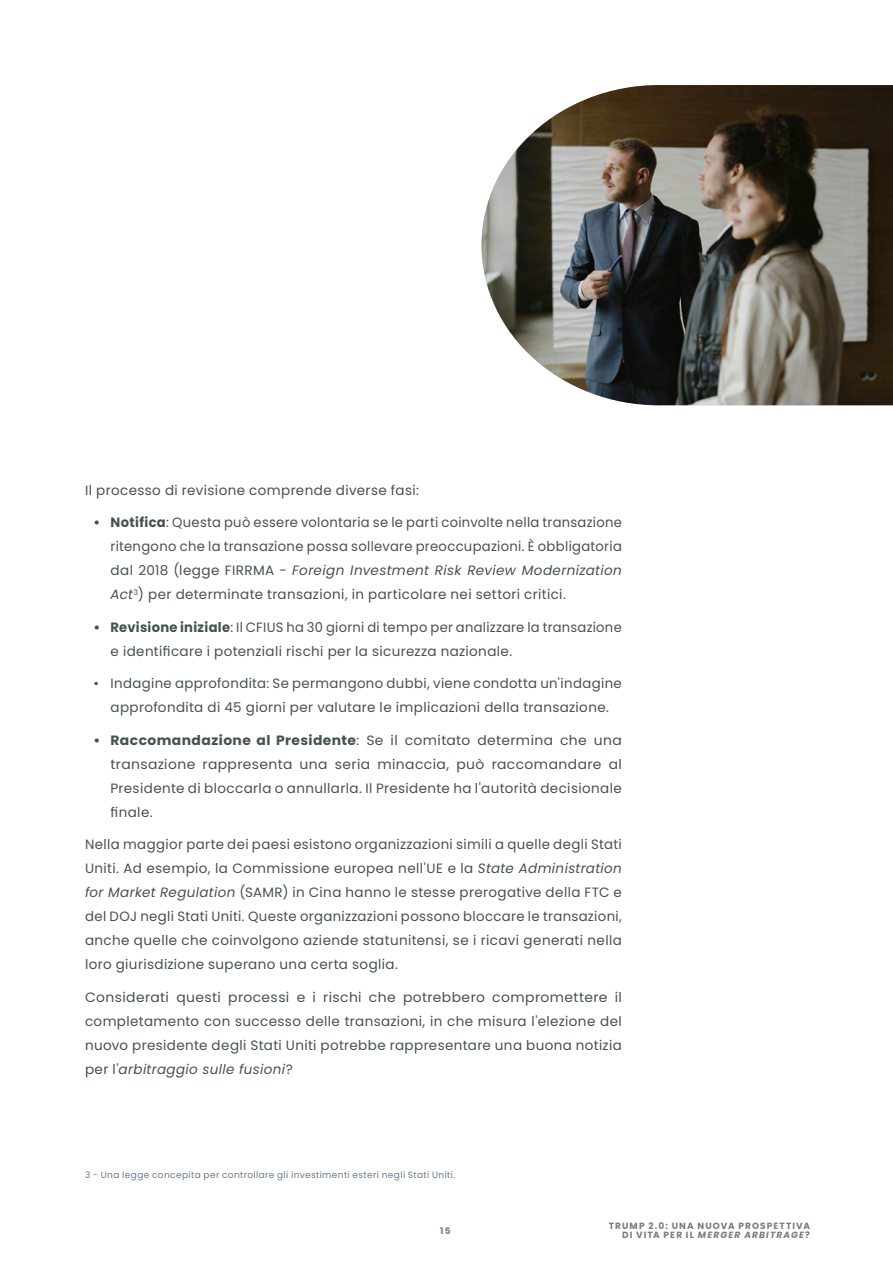
<style>
.page{position:relative;width:893px;height:1263px;background:#fff}
.page>*{position:absolute;margin:0;border:0;box-sizing:border-box;transform-origin:0 0}
.t1{font:13.5px/24px "Poppins";letter-spacing:.03em;color:#475151;text-align:justify}
.t2{font:9px "Poppins";letter-spacing:.04em;color:#6a7a8a}
.t3{font:700 9px/9px "Poppins";letter-spacing:.12em;color:#7c7b7b;text-align:right}
.s1{font-weight:700}
.s2{font-style:italic}
</style>
<div class="page">
<img style="left:482px;top:85px;width:411px;height:320px">
<p class="t1" style="left:85px;top:478px;width:335px">Il processo di revisione comprende diverse fasi:</p>
<p class="t1" style="left:111px;top:510px;width:513px;text-indent:-17px"><span class="s1">• Notifica</span>: Questa può essere volontaria se le parti coinvolte nella transazione ritengono che la transazione possa sollevare preoccupazioni. È obbligatoria dal 2018 (legge FIRRMA - <span class="s2">Foreign Investment Risk Review Modernization Act</span><sup>3</sup>) per determinate transazioni, in particolare nei settori critici.</p>
<p class="t1" style="left:111px;top:615px;width:513px;text-indent:-17px"><span class="s1">• Revisione iniziale</span>: Il CFIUS ha 30 giorni di tempo per analizzare la transazione e identificare i potenziali rischi per la sicurezza nazionale.</p>
<p class="t1" style="left:94px;top:671px;width:530px;text-align:center">• Indagine approfondita: Se permangono dubbi, viene condotta un'indagine approfondita di 45 giorni per valutare le implicazioni della transazione.</p>
<p class="t1" style="left:111px;top:728px;width:513px;text-indent:-17px"><span class="s1">• Raccomandazione al Presidente</span>: Se il comitato determina che una transazione rappresenta una seria minaccia, può raccomandare al Presidente di bloccarla o annullarla. Il Presidente ha l'autorità decisionale finale.</p>
<p class="t1" style="left:85px;top:832px;width:538px">Nella maggior parte dei paesi esistono organizzazioni simili a quelle degli Stati Uniti. Ad esempio, la Commissione europea nell'UE e la <span class="s2">State Administration for Market Regulation</span> (SAMR) in Cina hanno le stesse prerogative della FTC e del DOJ negli Stati Uniti. Queste organizzazioni possono bloccare le transazioni, anche quelle che coinvolgono aziende statunitensi, se i ricavi generati nella loro giurisdizione superano una certa soglia.</p>
<p class="t1" style="left:85px;top:985px;width:538px">Considerati questi processi e i rischi che potrebbero compromettere il completamento con successo delle transazioni, in che misura l'elezione del nuovo presidente degli Stati Uniti potrebbe rappresentare una buona notizia per l'<span class="s2">arbitraggio sulle fusioni</span>?</p>
<p class="t2" style="left:85px;top:1169px;width:372px">3 - Una legge concepita per controllare gli investimenti esteri negli Stati Uniti.</p>
<p class="t3" style="left:440px;top:1226px;width:12px">15</p>
<p class="t3" style="left:609px;top:1221px;width:203px">TRUMP 2.0: UNA NUOVA PROSPETTIVA<br>DI VITA PER IL <span class="s2">MERGER ARBITRAGE</span>?</p>
</div>
